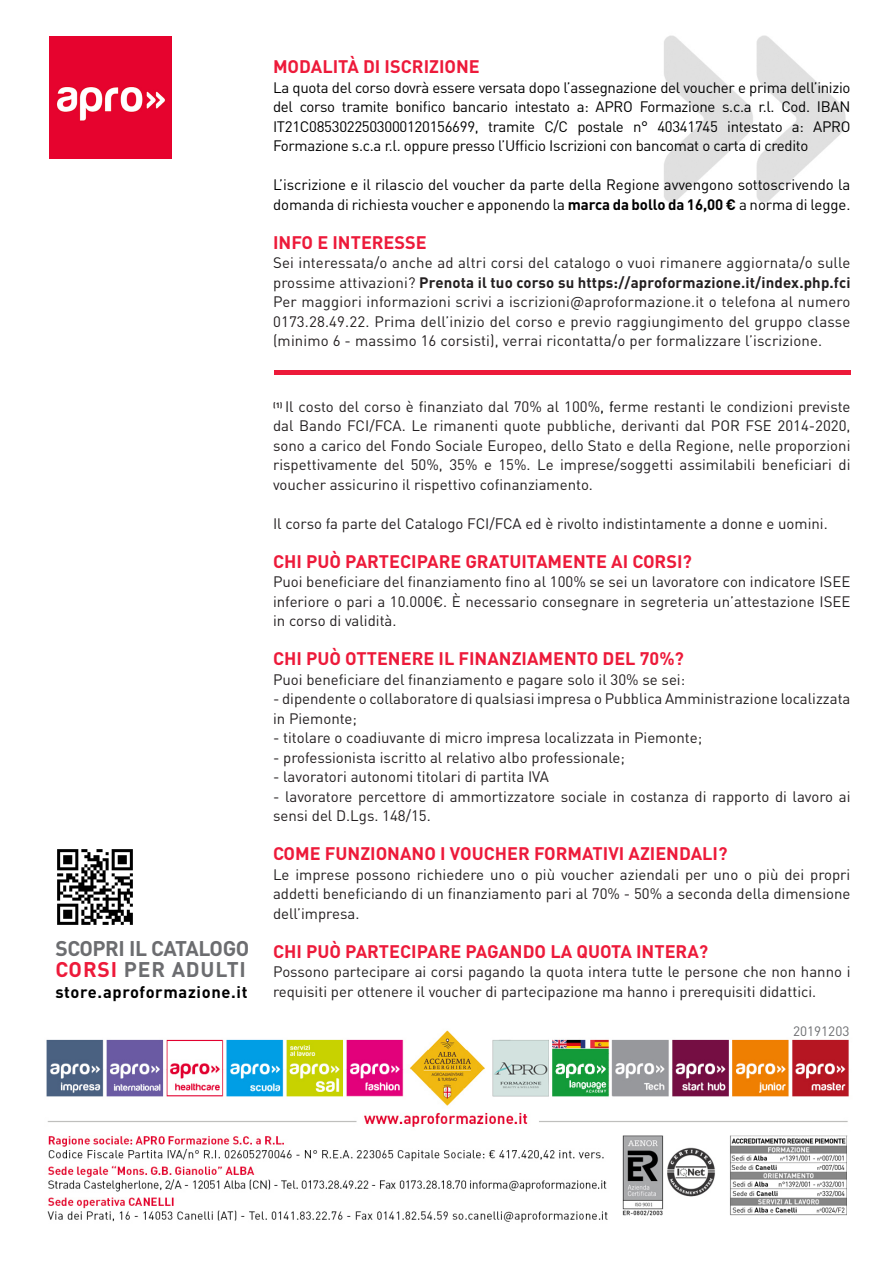
<style>
.page{position:relative;width:893px;height:1263px;background:#fff}
.page>*{position:absolute;margin:0;border:0;box-sizing:border-box;transform-origin:0 0}
.t1{font:700 21px/21px "DIN Pro";letter-spacing:-.02em;color:#6c6d70}
.t2{font:700 18px "DIN Pro";color:#ed1a3a}
.t3{font:700 16.5px "DIN Pro";letter-spacing:.04em;color:#000}
.t4{font:15px/19.5px "DIN Pro";color:#231f20;text-align:justify}
.t5{font:15px/19.5px "DIN Pro";letter-spacing:-.005em;color:#000;text-align:justify}
.t6{font:13.5px "DIN Pro";color:#6c6d70}
.s1{color:#ed1a3a}
.s2{font-weight:700}
.s3{color:#000}
</style>
<div class="page">
<img style="left:664px;top:35px;width:182px;height:168px">
<img style="left:49px;top:36px;width:123px;height:123px">
<img style="left:46px;top:1030px;width:803px;height:193px">
<img style="left:57px;top:849px;width:76px;height:76px">
<hr style="left:274px;top:370px;width:576px;height:4px;background:#ed1a3a">
<p class="t1" style="left:55px;top:937px;width:195px">SCOPRI IL CATALOGO<br><span class="s1">CORSI</span> PER ADULTI</p>
<p class="t3" style="left:55px;top:981px;width:194px">store.aproformazione.it</p>
<p class="t2" style="left:273px;top:54px;width:208px">MODALITÀ DI ISCRIZIONE</p>
<p class="t5" style="left:273px;top:77px;width:579px">La quota del corso dovrà essere versata dopo l’assegnazione del voucher e prima dell’inizio del corso tramite bonifico bancario intestato a: APRO Formazione s.c.a r.l. Cod. IBAN IT21C0853022503000120156699, tramite C/C postale n° 40341745 intestato a: APRO Formazione s.c.a r.l. oppure presso l’Ufficio Iscrizioni con bancomat o carta di credito</p>
<p class="t5" style="left:273px;top:174px;width:579px">L’iscrizione e il rilascio del voucher da parte della Regione avvengono sottoscrivendo la domanda di richiesta voucher e apponendo la <span class="s2">marca da bollo da 16,00 €</span> a norma di legge.</p>
<p class="t2" style="left:273px;top:230px;width:155px">INFO E INTERESSE</p>
<p class="t4" style="left:273px;top:252px;width:579px">Sei interessata/o anche ad altri corsi del catalogo o vuoi rimanere aggiornata/o sulle prossime attivazioni? <span class="s2">Prenota il tuo corso su https://aproformazione.it/index.php.fci</span></p>
<p class="t4" style="left:273px;top:291px;width:579px">Per maggiori informazioni scrivi a iscrizioni@aproformazione.it o telefona al numero 0173.28.49.22. Prima dell’inizio del corso e previo raggiungimento del gruppo classe (minimo 6 - massimo 16 corsisti), verrai ricontatta/o per formalizzare l’iscrizione.</p>
<p class="t4" style="left:273px;top:396px;width:579px"><sup>(1)</sup> Il costo del corso è finanziato dal 70% al 100%<span class="s3">, f</span>erme restanti le condizioni previste dal Bando FCI/FCA. Le rimanenti quote pubbliche, derivanti dal POR FSE 2014-2020, sono a carico del Fondo Sociale Europeo, dello Stato e della Regione, nelle proporzioni rispettivamente del 50%, 35% e 15%. Le imprese/soggetti assimilabili beneficiari di voucher assicurino il rispettivo cofinanziamento.</p>
<p class="t4" style="left:273px;top:513px;width:556px">Il corso fa parte del Catalogo FCI/FCA ed è rivolto indistintamente a donne e uomini.</p>
<p class="t2" style="left:273px;top:549px;width:420px">CHI PUÒ PARTECIPARE GRATUITAMENTE AI CORSI?</p>
<p class="t4" style="left:273px;top:572px;width:579px">Puoi beneficiare del finanziamento fino al 100% se sei un lavoratore con indicatore ISEE inferiore o pari a 10.000€. È necessario consegnare in segreteria un’attestazione ISEE in corso di validità.</p>
<p class="t2" style="left:273px;top:647px;width:412px">CHI PUÒ OTTENERE IL FINANZIAMENTO DEL 70%?</p>
<p class="t4" style="left:273px;top:669px;width:414px">Puoi beneficiare del finanziamento e pagare solo il 30% se sei:</p>
<p class="t4" style="left:273px;top:689px;width:579px">- dipendente o collaboratore di qualsiasi impresa o Pubblica Amministrazione localizzata in Piemonte;</p>
<p class="t4" style="left:273px;top:728px;width:431px">- titolare o coadiuvante di micro impresa localizzata in Piemonte;</p>
<p class="t4" style="left:273px;top:747px;width:353px">- professionista iscritto al relativo albo professionale;</p>
<p class="t4" style="left:273px;top:767px;width:278px">- lavoratori autonomi titolari di partita IVA</p>
<p class="t4" style="left:273px;top:786px;width:579px">- lavoratore percettore di ammortizzatore sociale in costanza di rapporto di lavoro ai sensi del D.Lgs. 148/15.</p>
<p class="t2" style="left:273px;top:842px;width:456px">COME FUNZIONANO I VOUCHER FORMATIVI AZIENDALI?</p>
<p class="t4" style="left:273px;top:864px;width:579px">Le imprese possono richiedere uno o più voucher aziendali per uno o più dei propri addetti beneficiando di un finanziamento pari al 70% - 50% a seconda della dimensione dell’impresa.</p>
<p class="t2" style="left:273px;top:939px;width:437px">CHI PUÒ PARTECIPARE PAGANDO LA QUOTA INTERA?</p>
<p class="t4" style="left:273px;top:962px;width:579px">Possono partecipare ai corsi pagando la quota intera tutte le persone che non hanno i requisiti per ottenere il voucher di partecipazione ma hanno i prerequisiti didattici.</p>
<p class="t6" style="left:793px;top:1021px;width:58px">20191203</p>
</div>
